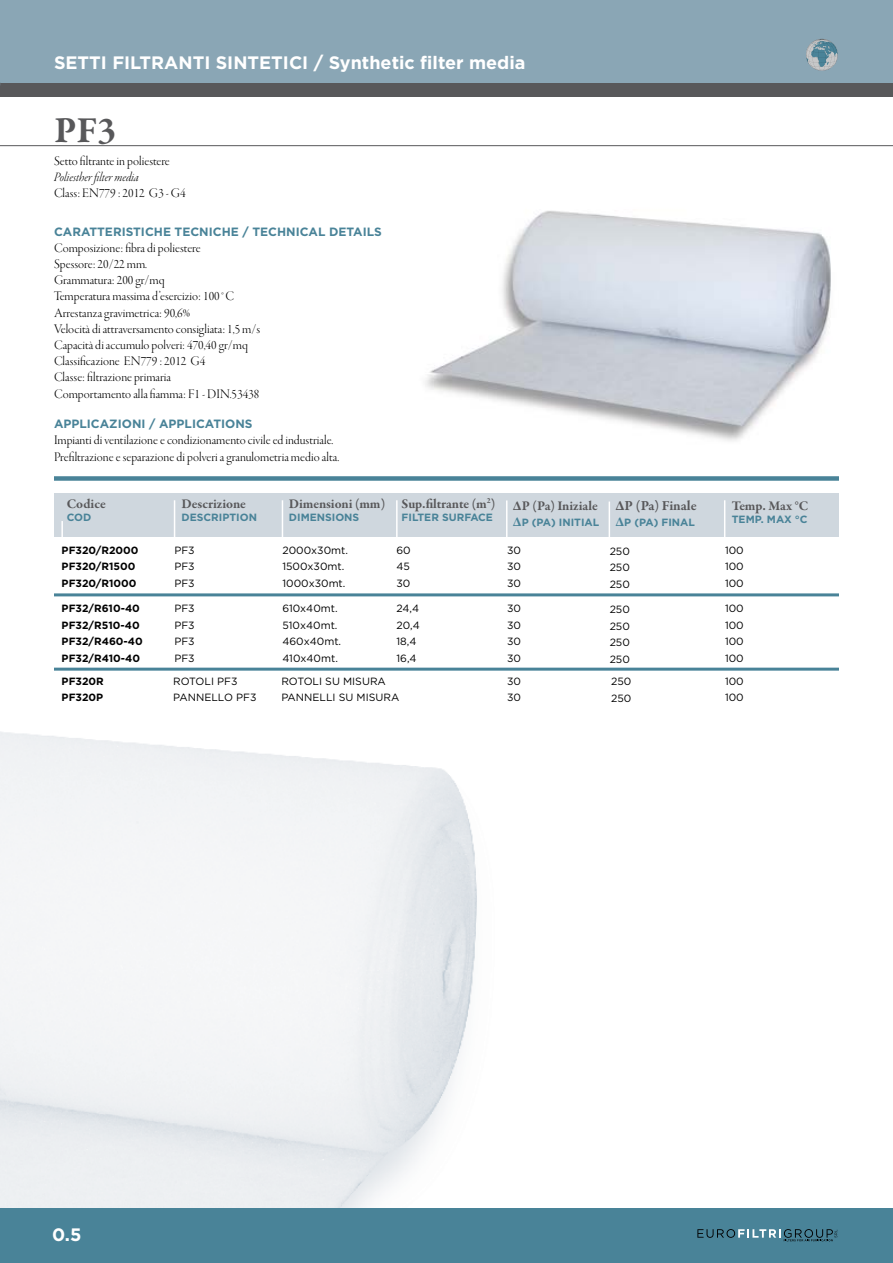
<style>
.page{position:relative;width:893px;height:1263px;background:#fff}
.page>*{position:absolute;margin:0;border:0;box-sizing:border-box;transform-origin:0 0}
.t1{font:700 37.5px "Garamond Premr Pro";color:#58585a}
.t2{font:700 18px "Gotham";color:#fff}
.t3{font:700 14.1px "Garamond Premr Pro";letter-spacing:-.005em;color:#58585a}
.t4{font:13.5px/16.2px "Garamond Premr Pro Lt Disp";color:#000}
.t5{font:700 13.5px "Garamond Premr Pro";letter-spacing:-.005em;color:#58585a}
.t6{font:13.5px "Garamond Premr Pro Lt It Disp";color:#000}
.t7{font:700 12px "Gotham";color:#498398}
.t8{font:10.5px/16.5px "Gotham";color:#000;text-align:justify}
.t9{font:700 10.5px/16.5px "Gotham";color:#000}
.t10{font:700 10.5px "Gotham";color:#498398}
.s1{font-family:"Garamond Premr Pro";font-size:13.5px}
</style>
<div class="page">
<div style="left:0;top:0;width:893px;height:85px;background:#8aa6b5"></div>
<div style="left:0;top:83px;width:893px;height:14px;background:#58585a"></div>
<img style="left:0;top:731px;width:586px;height:478px">
<div style="left:0;top:1209px;width:893px;height:54px;background:#498398"></div>
<hr style="left:0;top:145px;width:893px;height:1px;background:#58585a">
<div style="left:54px;top:476px;width:785px;height:5px;background:#498398"></div>
<div style="left:54px;top:493px;width:785px;height:44px;background:#cfd7de"></div>
<hr style="left:61px;top:521px;width:2px;height:44px;background:#fff">
<hr style="left:174px;top:500px;width:1px;height:45px;background:#fff">
<hr style="left:282px;top:500px;width:1px;height:45px;background:#fff">
<hr style="left:396px;top:500px;width:2px;height:45px;background:#fff">
<hr style="left:506px;top:500px;width:1px;height:45px;background:#fff">
<hr style="left:724px;top:500px;width:1px;height:45px;background:#fff">
<hr style="left:609px;top:501px;width:1px;height:45px;background:#fff">
<img style="left:425px;top:210px;width:406px;height:231px">
<hr style="left:54px;top:593px;width:785px;height:3px;background:#498398">
<hr style="left:54px;top:668px;width:785px;height:3px;background:#498398">
<svg style="left:806px;top:39px;width:32px;height:32px"></svg>
<svg style="left:697px;top:1229px;width:140px;height:12px"></svg>
<h2 class="t2" style="left:54px;top:52px;width:473px">SETTI FILTRANTI SINTETICI / Synthetic filter media</h2>
<h1 class="t1" style="left:54px;top:107px;width:63px">PF3</h1>
<p class="t4" style="left:54px;top:153px;width:117px">Setto filtrante in poliestere</p>
<p class="t6" style="left:54px;top:170px;width:87px">Poliesther filter media</p>
<p class="t4" style="left:54px;top:185px;width:133px">Class: EN779 : 2012 G3 - G4</p>
<p class="t7" style="left:54px;top:224px;width:329px">CARATTERISTICHE TECNICHE / TECHNICAL DETAILS</p>
<p class="t4" style="left:54px;top:240px;width:208px">Composizione: fibra di poliestere<br>Spessore: 20/22 mm.<br>Grammatura: 200 gr/mq<br>Temperatura massima d’esercizio: 100°C Arrestanza gravimetrica: 90,6%<br>Velocità di attraversamento consigliata: 1,5 m/s Capacità di accumulo polveri: 470,40 gr/mq Classificazione EN779 : 2012 G4<br>Classe: filtrazione primaria<br>Comportamento alla fiamma: F1 - DIN.53438</p>
<p class="t7" style="left:54px;top:417px;width:200px">APPLICAZIONI / APPLICATIONS</p>
<p class="t4" style="left:54px;top:433px;width:287px">Impianti di ventilazione e condizionamento civile ed industriale.<br>Prefiltrazione e separazione di polveri a granulometria medio alta.</p>
<p class="t5" style="left:289px;top:495px;width:98px">Dimensioni (mm)</p>
<p class="t10" style="left:289px;top:511px;width:72px">DIMENSIONS</p>
<p class="t5" style="left:402px;top:495px;width:95px">Sup.filtrante (m<sup>2</sup>)</p>
<p class="t10" style="left:402px;top:511px;width:93px">FILTER SURFACE</p>
<p class="t5" style="left:67px;top:495px;width:41px">Codice</p>
<p class="t10" style="left:67px;top:511px;width:26px">COD</p>
<p class="t5" style="left:182px;top:495px;width:66px">Descrizione</p>
<p class="t10" style="left:182px;top:511px;width:77px">DESCRIPTION</p>
<p class="t3" style="left:615px;top:497px;width:83px">ΔP (Pa) Finale</p>
<p class="t10" style="left:615px;top:516px;width:82px"><span class="s1">Δ</span>P (PA) FINAL</p>
<p class="t8" style="left:610px;top:543px;width:22px">250<br>250<br>250</p>
<p class="t5" style="left:512px;top:498px;width:87px">ΔP (Pa) Iniziale</p>
<p class="t10" style="left:512px;top:516px;width:88px"><span class="s1">Δ</span>P (PA) INITIAL</p>
<p class="t5" style="left:732px;top:498px;width:78px">Temp. Max °C</p>
<p class="t10" style="left:732px;top:513px;width:77px">TEMP. MAX °C</p>
<p class="t9" style="left:62px;top:541px;width:78px">PF320/R2000<br>PF320/R1500<br>PF320/R1000</p>
<p class="t8" style="left:174px;top:541px;width:22px">PF3<br>PF3<br>PF3</p>
<p class="t8" style="left:282px;top:541px;width:67px;text-align:left">2000x30mt.<br>1500x30mt.<br>1000x30mt.</p>
<p class="t8" style="left:396px;top:541px;width:16px">60<br>45<br>30</p>
<p class="t8" style="left:507px;top:541px;width:15px">30<br>30<br>30</p>
<p class="t8" style="left:725px;top:541px;width:20px">100<br>100<br>100</p>
<p class="t9" style="left:62px;top:600px;width:83px">PF32/R610-40<br>PF32/R510-40<br>PF32/R460-40<br>PF32/R410-40</p>
<p class="t8" style="left:174px;top:600px;width:22px">PF3<br>PF3<br>PF3<br>PF3</p>
<p class="t8" style="left:282px;top:600px;width:60px;text-align:left">610x40mt.<br>510x40mt.<br>460x40mt.<br>410x40mt.</p>
<p class="t8" style="left:396px;top:600px;width:25px;text-align:left">24,4<br>20,4<br>18,4<br>16,4</p>
<p class="t8" style="left:507px;top:600px;width:15px">30<br>30<br>30<br>30</p>
<p class="t8" style="left:725px;top:600px;width:20px">100<br>100<br>100<br>100</p>
<p class="t8" style="left:610px;top:601px;width:22px">250<br>250<br>250<br>250</p>
<p class="t9" style="left:62px;top:672px;width:44px">PF320R<br>PF320P</p>
<p class="t8" style="left:173px;top:673px;width:85px">ROTOLI PF3<br>PANNELLO PF3</p>
<p class="t8" style="left:281px;top:673px;width:119px">ROTOLI SU MISURA<br>PANNELLI SU MISURA</p>
<p class="t8" style="left:507px;top:673px;width:15px">30<br>30</p>
<p class="t8" style="left:725px;top:673px;width:20px">100<br>100</p>
<p class="t8" style="left:611px;top:673px;width:22px">250<br>250</p>
<h2 class="t2" style="left:52px;top:1224px;width:31px">0.5</h2>
</div>
